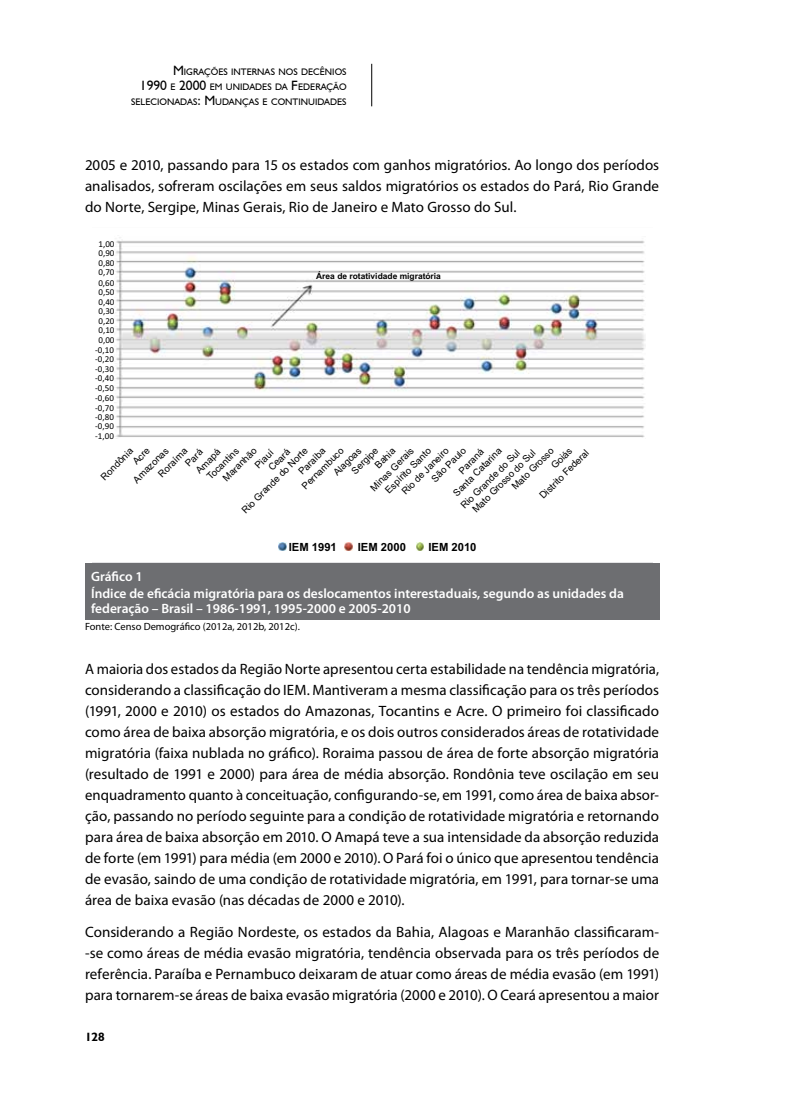
<style>
.page{position:relative;width:808px;height:1106px;background:#fff}
.page>*{position:absolute;margin:0;border:0;box-sizing:border-box;transform-origin:0 0}
.t1{font:15px/21px "Myriad Pro";letter-spacing:.005em;color:#000;text-align:justify}
.t2{font:600 13.5px/17.1px "Myriad Pro";color:#fff}
.t3{font:700 12px "Humanist 521 BT";color:#000}
.t4{font:700 11.25px "Arial";color:#000}
.t5{font:10.5px "Myriad Pro";color:#000}
.t6{font:9.6px/11.7px "Arial";color:#000}
.t7{font:9.45px/15px "Humanist 521 BT";color:#000;text-align:right}
.t8{font:9px "Calibri";color:#000}
.t9{font:700 8.4px "Arial";color:#000}
.s1{font-size:13.5px}
</style>
<div class="page">
<hr style="left:371px;top:64px;width:1px;height:42px;background:#000">
<div style="left:85px;top:562px;width:574px;height:57px;background:#6d6e71"></div>
<img style="left:114px;top:237px;width:531px;height:201px">
<svg style="left:278px;top:542px;width:8px;height:8px"></svg>
<svg style="left:345px;top:542px;width:8px;height:8px"></svg>
<svg style="left:416px;top:542px;width:8px;height:8px"></svg>
<p class="t7" style="left:131px;top:64px;width:217px"><span class="s1">M</span>IGRAÇÕES INTERNAS NOS DECÊNIOS<br><span class="s1">1990</span> E <span class="s1">2000</span> EM UNIDADES DA <span class="s1">F</span>EDERAÇÃO<br>SELECIONADAS<span class="s1">: M</span>UDANÇAS E CONTINUIDADES</p>
<p class="t1" style="left:85px;top:154px;width:576px">2005 e 2010, passando para 15 os estados com ganhos migratórios. Ao longo dos períodos analisados, sofreram oscilações em seus saldos migratórios os estados do Pará, Rio Grande do Norte, Sergipe, Minas Gerais, Rio de Janeiro e Mato Grosso do Sul.</p>
<p class="t8" style="left:99px;top:238px;width:17px">1,00</p>
<p class="t8" style="left:99px;top:247px;width:17px">0,90</p>
<p class="t8" style="left:99px;top:257px;width:17px">0,80</p>
<p class="t8" style="left:99px;top:266px;width:17px">0,70</p>
<p class="t8" style="left:98px;top:277px;width:17px">0,60</p>
<p class="t8" style="left:99px;top:286px;width:17px">0,50</p>
<p class="t8" style="left:99px;top:296px;width:17px">0,40</p>
<p class="t8" style="left:99px;top:305px;width:17px">0,30</p>
<p class="t8" style="left:99px;top:315px;width:17px">0,20</p>
<p class="t8" style="left:99px;top:324px;width:17px">0,10</p>
<p class="t8" style="left:99px;top:334px;width:17px">0,00</p>
<p class="t8" style="left:95px;top:344px;width:20px">-0,10</p>
<p class="t8" style="left:95px;top:353px;width:20px">-0,20</p>
<p class="t8" style="left:95px;top:363px;width:20px">-0,30</p>
<p class="t8" style="left:95px;top:372px;width:20px">-0,40</p>
<p class="t8" style="left:95px;top:383px;width:20px">-0,50</p>
<p class="t8" style="left:95px;top:392px;width:20px">-0,60</p>
<p class="t8" style="left:95px;top:402px;width:20px">-0,70</p>
<p class="t8" style="left:95px;top:411px;width:20px">-0,80</p>
<p class="t8" style="left:95px;top:420px;width:20px">-0,90</p>
<p class="t8" style="left:95px;top:430px;width:20px">-1,00</p>
<p class="t9" style="left:316px;top:271px;width:126px">Área de rotatividade migratória</p>
<p class="t6" style="left:509px;top:484px;width:57px;rotate:-45deg">Mato Grosso</p>
<p class="t6" style="left:383px;top:487px;width:62px;rotate:-45deg">Espírito Santo</p>
<p class="t6" style="left:429px;top:476px;width:46px;rotate:-45deg">São Paulo</p>
<p class="t6" style="left:220px;top:475px;width:45px;rotate:-45deg">Maranhão</p>
<p class="t6" style="left:299px;top:483px;width:56px;rotate:-45deg">Pernambuco</p>
<p class="t6" style="left:399px;top:489px;width:64px;rotate:-45deg">Rio de Janeiro</p>
<p class="t6" style="left:122px;top:450px;width:21px;text-indent:-33px;rotate:-45deg">Rondônia<br>Acre</p>
<p class="t6" style="left:239px;top:507px;width:90px;rotate:-45deg">Rio Grande do Norte</p>
<p class="t6" style="left:349px;top:468px;width:35px;rotate:-45deg">Sergipe</p>
<p class="t6" style="left:266px;top:465px;width:28px;rotate:-45deg">Ceará</p>
<p class="t6" style="left:442px;top:482px;width:66px;text-indent:20px;rotate:-45deg">Paraná<br>Santa Catarina</p>
<p class="t6" style="left:193px;top:468px;width:32px;rotate:-45deg">Amapá</p>
<p class="t6" style="left:183px;top:460px;width:22px;rotate:-45deg">Pará</p>
<p class="t6" style="left:331px;top:469px;width:36px;rotate:-45deg">Alagoas</p>
<p class="t6" style="left:205px;top:474px;width:42px;rotate:-45deg">Tocantins</p>
<p class="t6" style="left:296px;top:469px;width:35px;rotate:-45deg">Paraíba</p>
<p class="t6" style="left:527px;top:483px;width:67px;line-height:13.2px;text-indent:29px;rotate:-45deg">Goiás<br>Distrito Federal</p>
<p class="t6" style="left:368px;top:485px;width:58px;rotate:-45deg">Minas Gerais</p>
<p class="t6" style="left:372px;top:462px;width:26px;rotate:-45deg">Bahia</p>
<p class="t6" style="left:146px;top:461px;width:38px;line-height:13.2px;text-indent:-22px;rotate:-45deg">Amazonas<br>Roraíma</p>
<p class="t6" style="left:252px;top:462px;width:23px;rotate:-45deg">Piauí</p>
<p class="t6" style="left:458px;top:503px;width:81px;rotate:-45deg">Rio Grande do Sul</p>
<p class="t6" style="left:470px;top:507px;width:87px;rotate:-45deg">Mato Grosso do Sul</p>
<p class="t4" style="left:289px;top:539px;width:50px">IEM 1991</p>
<p class="t4" style="left:428px;top:539px;width:50px">IEM 2010</p>
<p class="t4" style="left:358px;top:539px;width:50px">IEM 2000</p>
<p class="t2" style="left:91px;top:568px;width:534px">Gráfico 1<br>Índice de eficácia migratória para os deslocamentos interestaduais, segundo as unidades da</p>
<p class="t2" style="left:91px;top:600px;width:321px">federação – Brasil – 1986-1991, 1995-2000 e 2005-2010</p>
<p class="t5" style="left:85px;top:620px;width:216px">Fonte: Censo Demográfico (2012a, 2012b, 2012c).</p>
<p class="t1" style="left:85px;top:658px;width:576px">A maioria dos estados da Região Norte apresentou certa estabilidade na tendência migratória, considerando a classificação do IEM. Mantiveram a mesma classificação para os três períodos (1991, 2000 e 2010) os estados do Amazonas, Tocantins e Acre. O primeiro foi classificado como área de baixa absorção migratória, e os dois outros considerados áreas de rotatividade migratória (faixa nublada no gráfico). Roraima passou de área de forte absorção migratória (resultado de 1991 e 2000) para área de média absorção. Rondônia teve oscilação em seu enquadramento quanto à conceituação, configurando-se, em 1991, como área de baixa absor&shy;ção, passando no período seguinte para a condição de rotatividade migratória e retornando para área de baixa absorção em 2010. O Amapá teve a sua intensidade da absorção reduzida de forte (em 1991) para média (em 2000 e 2010). O Pará foi o único que apresentou tendência de evasão, saindo de uma condição de rotatividade migratória, em 1991, para tornar-se uma área de baixa evasão (nas décadas de 2000 e 2010).</p>
<p class="t1" style="left:85px;top:921px;width:576px">Considerando a Região Nordeste, os estados da Bahia, Alagoas e Maranhão classificaram--se como áreas de média evasão migratória, tendência observada para os três períodos de referência. Paraíba e Pernambuco deixaram de atuar como áreas de média evasão (em 1991) para tornarem-se áreas de baixa evasão migratória (2000 e 2010). O Ceará apresentou a maior</p>
<p class="t3" style="left:85px;top:1029px;width:21px">128</p>
</div>
